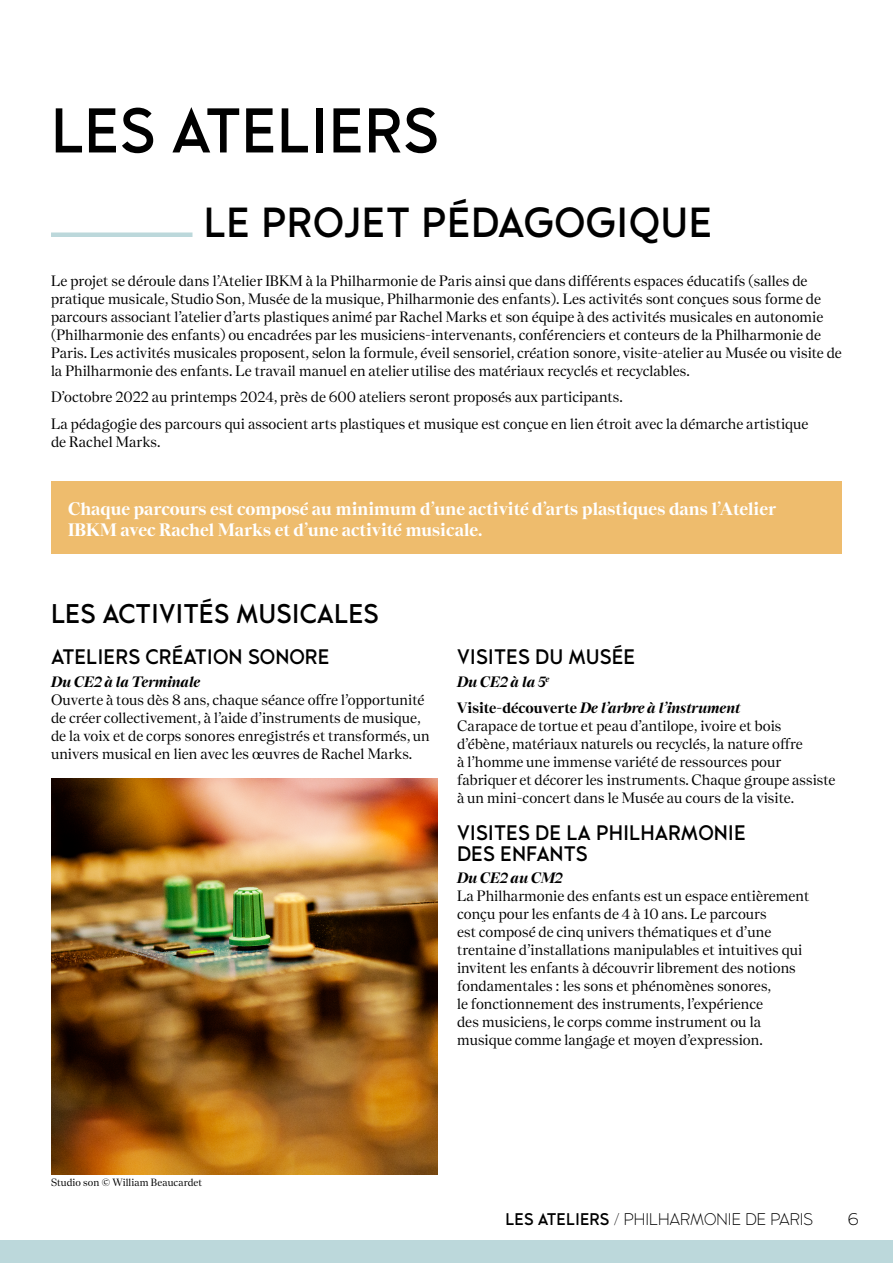
<style>
.page{position:relative;width:893px;height:1263px;background:#fff}
.page>*{position:absolute;margin:0;border:0;box-sizing:border-box;transform-origin:0 0}
.t1{font:600 63px "Philharmonique";color:#000}
.t2{font:600 42px "Philharmonique";letter-spacing:.01em;color:#000}
.t3{font:600 27px "Philharmonique";color:#000}
.t4{font:600 21px/20.2px "Philharmonique";color:#000}
.t5{font:700 18px/21px "Nantes";color:#fff}
.t6{font:16.95px "Philharmonique";color:#000}
.t7{font:15px/18px "Nantes";color:#000}
.t8{font:italic 700 15px/26.5px "Nantes";color:#000}
.t9{font:10.5px "Nantes";letter-spacing:.005em;color:#000}
.s1{font-style:normal}
.s2{font-weight:600}
</style>
<div class="page">
<div style="left:0;top:1240px;width:893px;height:23px;background:#bcd8db"></div>
<div style="left:51px;top:232px;width:141px;height:5px;background:#bcd8db"></div>
<div style="left:51px;top:481px;width:791px;height:72px;background:#eebc6d"></div>
<img style="left:51px;top:778px;width:387px;height:397px">
<h1 class="t1" style="left:51px;top:93px;width:389px">LES ATELIERS</h1>
<h2 class="t2" style="left:204px;top:197px;width:510px">LE PROJET PÉDAGOGIQUE</h2>
<p class="t7" style="left:51px;top:271px;width:792px">Le projet se déroule dans l’Atelier IBKM à la Philharmonie de Paris ainsi que dans différents espaces éducatifs (salles de pratique musicale, Studio Son, Musée de la musique, Philharmonie des enfants). Les activités sont conçues sous forme de parcours associant l’atelier d’arts plastiques animé par Rachel Marks et son équipe à des activités musicales en autonomie (Philharmonie des enfants) ou encadrées par les musiciens-intervenants, conférenciers et conteurs de la Philharmonie de Paris. Les activités musicales proposent, selon la formule, éveil sensoriel, création sonore, visite-atelier au Musée ou visite de la Philharmonie des enfants. Le travail manuel en atelier utilise des matériaux recyclés et recyclables.</p>
<p class="t7" style="left:51px;top:383px;width:759px;line-height:26.5px">D’octobre 2022 au printemps 2024, près de 600 ateliers seront proposés aux participants.<br>La pédagogie des parcours qui associent arts plastiques et musique est conçue en lien étroit avec la démarche artistique</p>
<p class="t7" style="left:51px;top:432px;width:111px">de Rachel Marks.</p>
<p class="t5" style="left:68px;top:498px;width:710px">Chaque parcours est composé au minimum d’une activité d’arts plastiques dans l’Atelier<br>IBKM avec Rachel Marks et d’une activité musicale.</p>
<h3 class="t3" style="left:51px;top:597px;width:329px">LES ACTIVITÉS MUSICALES</h3>
<h3 class="t4" style="left:51px;top:646px;width:280px">ATELIERS CRÉATION SONORE</h3>
<p class="t8" style="left:51px;top:667px;width:151px">Du CE2 à la Terminale</p>
<p class="t7" style="left:51px;top:690px;width:380px">Ouverte à tous dès 8 ans, chaque séance offre l’opportunité de créer collectivement, à l’aide d’instruments de musique, de la voix et de corps sonores enregistrés et transformés, un univers musical en lien avec les œuvres de Rachel Marks.</p>
<h3 class="t4" style="left:457px;top:646px;width:180px">VISITES DU MUSÉE</h3>
<p class="t8" style="left:457px;top:667px;width:285px">Du CE2 à la 5<sup>e<br></sup><span class="s1">Visite-découverte</span> De l’arbre à l’instrument</p>
<p class="t7" style="left:457px;top:716px;width:380px">Carapace de tortue et peau d’antilope, ivoire et bois d’ébène, matériaux naturels ou recyclés, la nature offre<br>à l’homme une immense variété de ressources pour fabriquer et décorer les instruments. Chaque groupe assiste à un mini-concert dans le Musée au cours de la visite.</p>
<h3 class="t4" style="left:457px;top:822px;width:290px">VISITES DE LA PHILHARMONIE<br>DES ENFANTS</h3>
<p class="t8" style="left:457px;top:863px;width:107px">Du CE2 au CM2</p>
<p class="t7" style="left:457px;top:886px;width:354px">La Philharmonie des enfants est un espace entièrement conçu pour les enfants de 4 à 10 ans. Le parcours<br>est composé de cinq univers thématiques et d’une trentaine d’installations manipulables et intuitives qui invitent les enfants à découvrir librement des notions fondamentales : les sons et phénomènes sonores,<br>le fonctionnement des instruments, l’expérience<br>des musiciens, le corps comme instrument ou la musique comme langage et moyen d’expression.</p>
<p class="t9" style="left:51px;top:1175px;width:153px">Studio son © William Beaucardet</p>
<p class="t6" style="left:506px;top:1209px;width:309px"><span class="s2">LES ATELIERS</span> / PHILHARMONIE DE PARIS</p>
<p class="t6" style="left:848px;top:1209px;width:13px">6</p>
</div>
